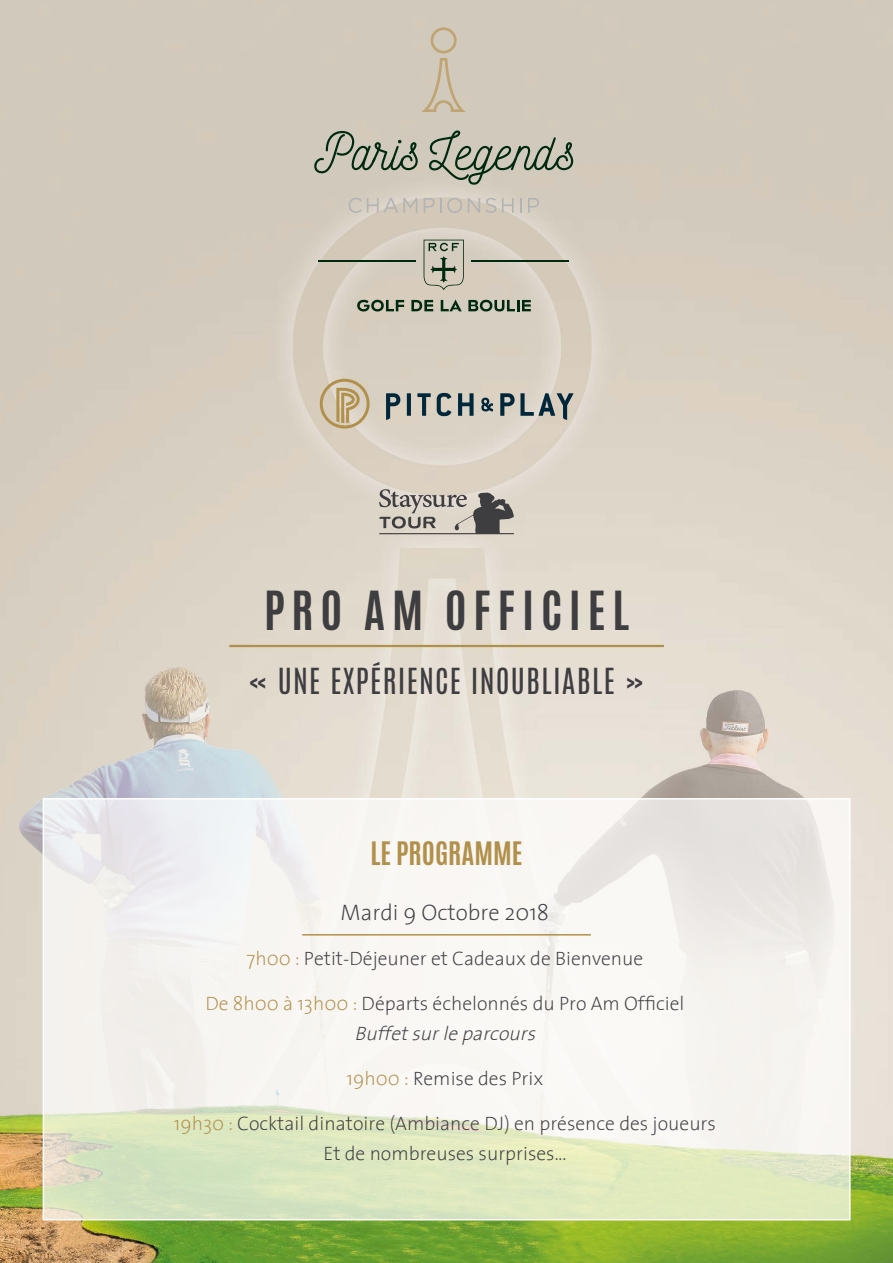
<style>
.page{position:relative;width:893px;height:1263px;background:#fff}
.page>*{position:absolute;margin:0;border:0;box-sizing:border-box;transform-origin:0 0}
.t1{font:700 45px "Antonio";letter-spacing:.15em;color:#3e3d40}
.t2{font:30px "Antonio";letter-spacing:.04em;color:#3e3d40}
.t3{font:700 27px "Antonio";color:#b1904b}
.t4{font:200 22.5px "The Sans";color:#3e3d40}
.t5{font:200 19.5px/30px "The Sans";color:#3e3d40;text-align:center}
.s1{color:#b1904b}
.s2{font-style:italic}
</style>
<div class="page">
<img style="left:0;top:0;width:893px;height:1263px">
<svg style="left:46px;top:801px;width:802px;height:416px;fill:#f5f3f0"></svg>
<div style="left:43px;top:798px;width:808px;height:422px;border:2px solid #fff"></div>
<hr style="left:302px;top:934px;width:289px;height:1px;background:#b1904b">
<hr style="left:229px;top:645px;width:435px;height:2px;background:#b1904b">
<svg style="left:314px;top:131px;width:104px;height:42px"></svg>
<svg style="left:429px;top:130px;width:144px;height:55px"></svg>
<svg style="left:349px;top:198px;width:68px;height:15px"></svg>
<svg style="left:424px;top:198px;width:17px;height:15px"></svg>
<svg style="left:447px;top:198px;width:15px;height:15px"></svg>
<svg style="left:468px;top:198px;width:28px;height:15px"></svg>
<svg style="left:502px;top:198px;width:12px;height:15px"></svg>
<svg style="left:520px;top:198px;width:2px;height:15px"></svg>
<svg style="left:528px;top:198px;width:11px;height:15px"></svg>
<svg style="left:422px;top:27px;width:44px;height:85px"></svg>
<svg style="left:424px;top:240px;width:40px;height:50px"></svg>
<hr style="left:471px;top:261px;width:98px;height:1px;background:#002a10">
<svg style="left:357px;top:300px;width:47px;height:11px"></svg>
<svg style="left:411px;top:300px;width:22px;height:11px"></svg>
<svg style="left:441px;top:300px;width:21px;height:11px"></svg>
<svg style="left:468px;top:300px;width:63px;height:11px"></svg>
<hr style="left:319px;top:261px;width:97px;height:1px;background:#002a10">
<svg style="left:320px;top:379px;width:50px;height:50px"></svg>
<svg style="left:386px;top:393px;width:14px;height:27px"></svg>
<hr style="left:407px;top:393px;width:4px;height:23px;background:#00283a">
<svg style="left:417px;top:393px;width:14px;height:23px"></svg>
<svg style="left:437px;top:393px;width:14px;height:23px"></svg>
<svg style="left:458px;top:393px;width:16px;height:23px"></svg>
<svg style="left:481px;top:398px;width:12px;height:13px"></svg>
<svg style="left:500px;top:393px;width:73px;height:27px"></svg>
<svg style="left:379px;top:489px;width:135px;height:45px"></svg>
<h1 class="t1" style="left:264px;top:576px;width:367px">PRO AM OFFICIEL</h1>
<h2 class="t2" style="left:249px;top:659px;width:396px">« UNE EXPÉRIENCE INOUBLIABLE »</h2>
<h3 class="t3" style="left:370px;top:833px;width:154px">LE PROGRAMME</h3>
<p class="t4" style="left:341px;top:894px;width:210px">Mardi 9 Octobre 2018</p>
<p class="t5" style="left:246px;top:943px;width:398px"><span class="s1">7h00 :</span> Petit-Déjeuner et Cadeaux de Bienvenue</p>
<p class="t5" style="left:205px;top:988px;width:481px"><span class="s1">De 8h00 à 13h00 :</span> Départs échelonnés du Pro Am Officiel<br><span class="s2">Buffetsurleparcours</span></p>
<p class="t5" style="left:347px;top:1063px;width:198px"><span class="s1">19h00 :</span> Remise des Prix</p>
<p class="t5" style="left:174px;top:1108px;width:544px"><span class="s1">19h30 :</span> Cocktail dinatoire (Ambiance DJ) en présence des joueurs<br>Et de nombreuses surprises...</p>
</div>
